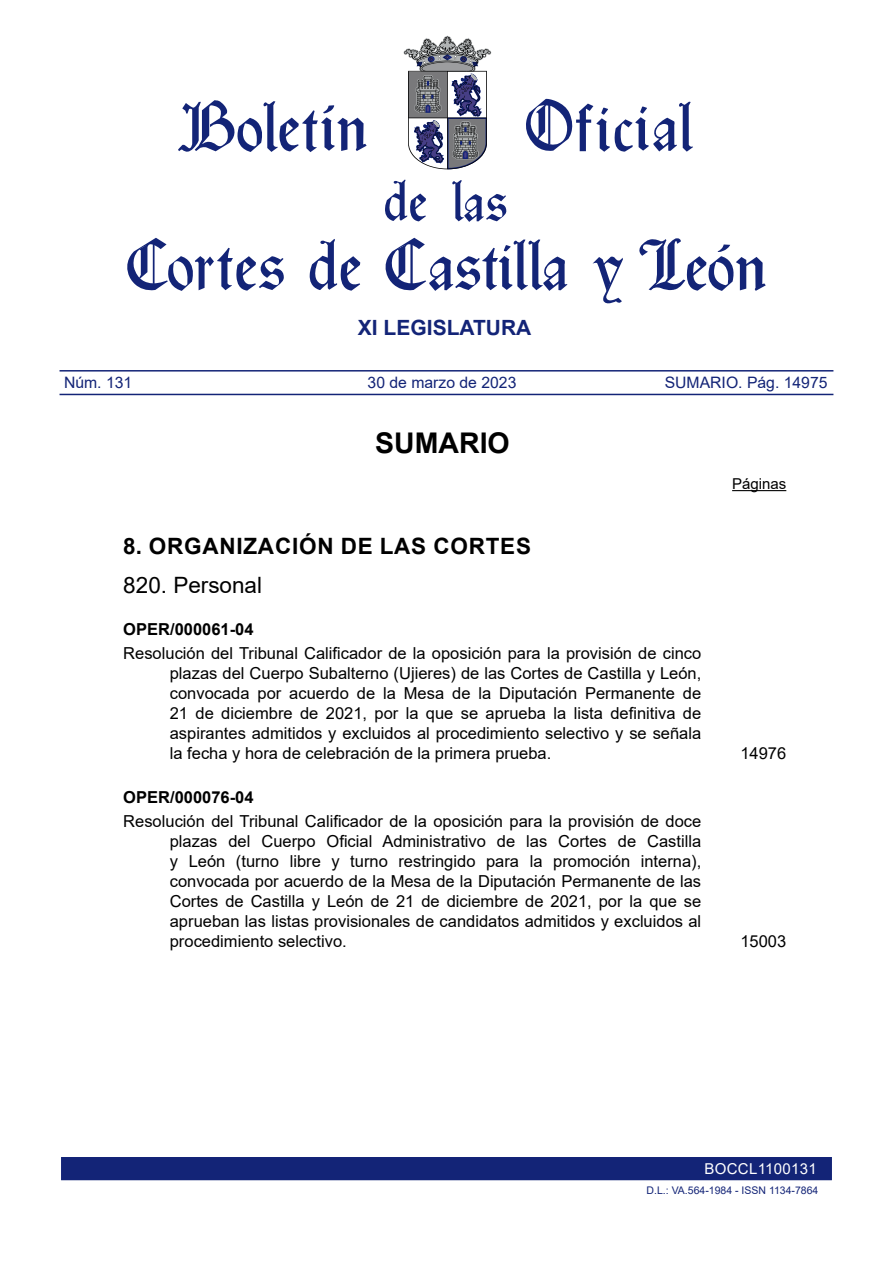
<style>
.page{position:relative;width:893px;height:1263px;background:#fff}
.page>*{position:absolute;margin:0;border:0;box-sizing:border-box;transform-origin:0 0}
.t1{font:700 28.5px "Arial";color:#000}
.Apartado1{font:700 22.5px "Arial";letter-spacing:.035em;color:#000}
.SubApartado1{font:22.5px "Arial";color:#000}
.t2{font:700 21px "Arial";color:#132477}
.Sumario{font:16.5px/20px "Arial";color:#000;text-align:justify}
.ReferenciaEntrada{font:700 16.5px "Arial";color:#000}
.t3{font:15.75px "Arial";color:#132477}
.t4{font:15px "Arial";letter-spacing:.02em;color:#fff}
.Paginas{font:15px "Arial";color:#000}
.t5{font:10.5px "Arial";color:#132477}
</style>
<div class="page">
<svg style="left:639px;top:238px;width:127px;height:53px"></svg>
<svg style="left:127px;top:238px;width:157px;height:53px"></svg>
<svg style="left:178px;top:100px;width:189px;height:52px"></svg>
<svg style="left:309px;top:239px;width:51px;height:52px"></svg>
<svg style="left:592px;top:257px;width:31px;height:46px"></svg>
<svg style="left:385px;top:238px;width:182px;height:53px"></svg>
<svg style="left:526px;top:99px;width:47px;height:52px"></svg>
<hr style="left:576px;top:120px;width:15px;height:3px;background:#132477">
<svg style="left:579px;top:102px;width:114px;height:50px"></svg>
<svg style="left:385px;top:35px;width:121px;height:187px"></svg>
<hr style="left:60px;top:394px;width:773px;height:1px;background:#132477">
<hr style="left:60px;top:370px;width:773px;height:2px;background:#132477">
<div style="left:60px;top:1156px;width:773px;height:25px;background:#132477"></div>
<div style="left:60px;top:1155px;width:773px;height:27px;border:2px solid #fff"></div>
<hr style="left:732px;top:490px;width:54px;height:1px;background:#000">
<p class="t2" style="left:358px;top:313px;width:175px">XI LEGISLATURA</p>
<p class="t3" style="left:64px;top:372px;width:70px">Núm. 131</p>
<p class="t3" style="left:368px;top:372px;width:150px">30 de marzo de 2023</p>
<p class="t3" style="left:665px;top:372px;width:164px">SUMARIO. Pág. 14975</p>
<h1 class="t1" style="left:375px;top:423px;width:136px">SUMARIO</h1>
<p class="Apartado1" style="left:123px;top:530px;width:409px">8. ORGANIZACIÓN DE LAS CORTES</p>
<p class="SubApartado1" style="left:123px;top:569px;width:140px">820. Personal</p>
<p class="ReferenciaEntrada" style="left:123px;top:617px;width:132px">OPER/000061-04</p>
<p class="Sumario" style="left:170px;top:643px;width:533px;text-indent:-46px">Resolución del Tribunal Calificador de la oposición para la provisión de cinco plazas del Cuerpo Subalterno (Ujieres) de las Cortes de Castilla y León, convocada por acuerdo de la Mesa de la Diputación Permanente de 21 de diciembre de 2021, por la que se aprueba la lista definitiva de aspirantes admitidos y excluidos al procedimiento selectivo y se señala la fecha y hora de celebración de la primera prueba.</p>
<p class="ReferenciaEntrada" style="left:123px;top:785px;width:132px">OPER/000076-04</p>
<p class="Sumario" style="left:170px;top:811px;width:533px;text-indent:-46px">Resolución del Tribunal Calificador de la oposición para la provisión de doce plazas del Cuerpo Oficial Administrativo de las Cortes de Castilla y León (turno libre y turno restringido para la promoción interna), convocada por acuerdo de la Mesa de la Diputación Permanente de las Cortes de Castilla y León de 21 de diciembre de 2021, por la que se aprueban las listas provisionales de candidatos admitidos y excluidos al procedimiento selectivo.</p>
<p class="Paginas" style="left:732px;top:473px;width:56px">Páginas</p>
<p class="Sumario" style="left:740px;top:743px;width:47px">14976</p>
<p class="Sumario" style="left:740px;top:931px;width:47px">15003</p>
<p class="t4" style="left:705px;top:1158px;width:114px">BOCCL1100131</p>
<p class="t5" style="left:647px;top:1183px;width:173px">D.L.: VA.564-1984 - ISSN 1134-7864</p>
</div>
